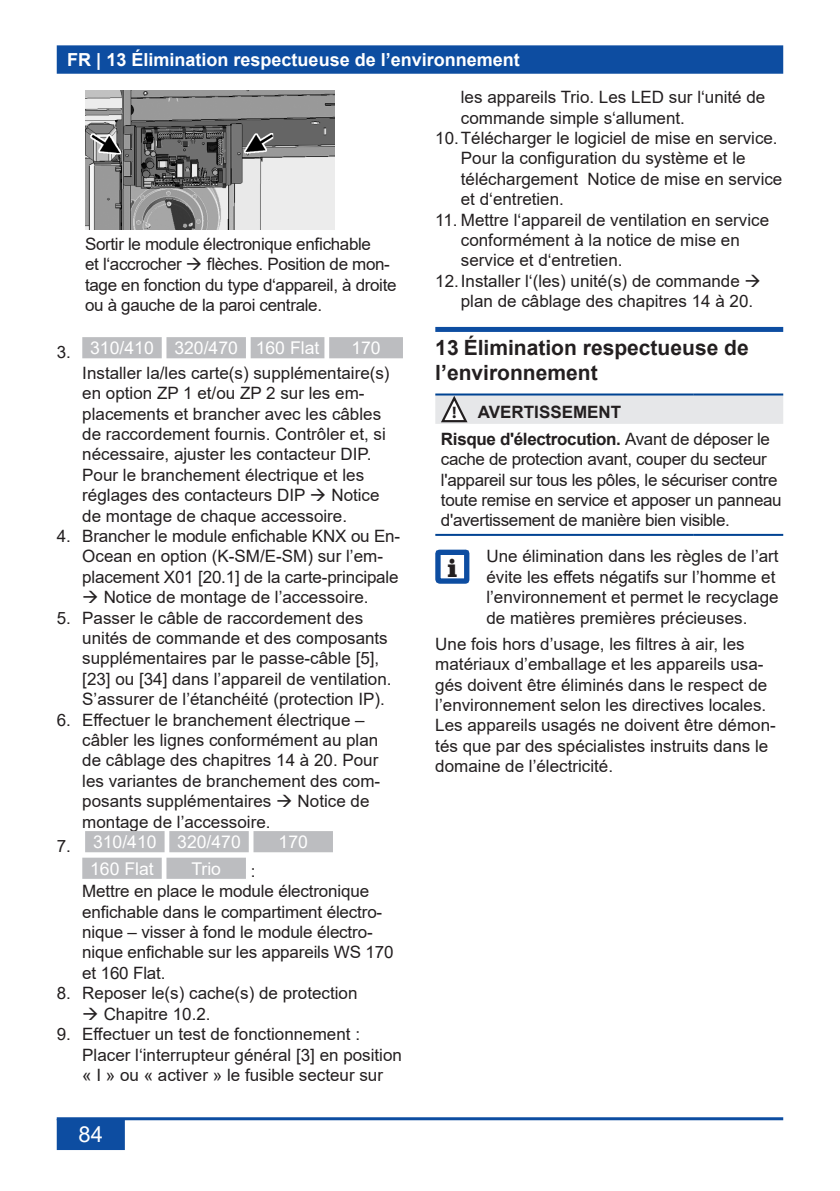
<style>
.page{position:relative;width:840px;height:1191px;background:#fff}
.page>*{position:absolute;margin:0;border:0;box-sizing:border-box;transform-origin:0 0}
.t1{font:900 26.6px "Clarendon BT";color:#231f20}
.t2{font:22px "Arial";color:#fff}
.Überschrift_01{font:700 21px/25.2px "Arial";color:#231f20}
.t3{font:700 18px "Arial";color:#fff}
.t4{font:17.6px "Arial";color:#fff}
.Handlung{font:17px/20.4px "Arial";color:#231f20}
.Grundtext{font:17px/20.4px "Arial";letter-spacing:-.02em;color:#231f20}
.Grundtext-2{font:17px/20.4px "Arial";color:#231f20}
.Hinweis-Überschrift{font:17px/20.4px "Arial";color:#231f20}
.Signalwort{font:700 17px "Arial";color:#231f20}
.t5{font:700 16.6px "Myriad Pro";color:#231f20}
.s1{font-weight:700}
</style>
<div class="page">
<div style="left:58px;top:1119px;width:66px;height:30px;background:#0d4da1"></div>
<div style="left:57px;top:1118px;width:68px;height:32px;border:2px solid #0d4da1"></div>
<hr style="left:57px;top:1117px;width:725px;height:3px;background:#0d4da1">
<div style="left:58px;top:46px;width:723px;height:27px;background:#0d4da1"></div>
<div style="left:57px;top:45px;width:725px;height:29px;border:2px solid #0d4da1"></div>
<img style="left:85px;top:91px;width:249px;height:138px">
<div style="left:83px;top:338px;width:78px;height:19px;background:#bcbdc0"></div>
<div style="left:82px;top:337px;width:80px;height:21px;border:2px solid #bcbdc0"></div>
<div style="left:167px;top:338px;width:78px;height:19px;background:#bcbdc0"></div>
<div style="left:166px;top:337px;width:80px;height:21px;border:2px solid #bcbdc0"></div>
<div style="left:251px;top:338px;width:72px;height:19px;background:#bcbdc0"></div>
<div style="left:250px;top:337px;width:74px;height:21px;border:2px solid #bcbdc0"></div>
<div style="left:330px;top:338px;width:72px;height:19px;background:#bcbdc0"></div>
<div style="left:329px;top:337px;width:74px;height:21px;border:2px solid #bcbdc0"></div>
<div style="left:86px;top:832px;width:77px;height:19px;background:#bcbdc0"></div>
<div style="left:85px;top:831px;width:79px;height:21px;border:2px solid #bcbdc0"></div>
<div style="left:170px;top:832px;width:78px;height:19px;background:#bcbdc0"></div>
<div style="left:169px;top:831px;width:80px;height:21px;border:2px solid #bcbdc0"></div>
<div style="left:254px;top:832px;width:78px;height:19px;background:#bcbdc0"></div>
<div style="left:253px;top:831px;width:80px;height:21px;border:2px solid #bcbdc0"></div>
<div style="left:83px;top:858px;width:78px;height:20px;background:#bcbdc0"></div>
<div style="left:82px;top:857px;width:80px;height:22px;border:2px solid #bcbdc0"></div>
<div style="left:167px;top:858px;width:78px;height:20px;background:#bcbdc0"></div>
<div style="left:166px;top:857px;width:80px;height:22px;border:2px solid #bcbdc0"></div>
<div style="left:435px;top:327px;width:347px;height:5px;background:#0d4da1"></div>
<hr style="left:435px;top:393px;width:258px;height:2px;background:#004393">
<hr style="left:693px;top:393px;width:89px;height:2px;background:#004393">
<hr style="left:435px;top:534px;width:258px;height:2px;background:#004393">
<hr style="left:693px;top:534px;width:89px;height:2px;background:#004393">
<svg style="left:435px;top:394px;width:347px;height:30px;background:#d7dce1"></svg>
<svg style="left:435px;top:550px;width:34px;height:34px"></svg>
<p class="t3" style="left:67px;top:47px;width:454px">FR | 13 Élimination respectueuse de l’environnement</p>
<p class="Grundtext" style="left:85px;top:233px;width:313px">Sortir le module électronique enfichable<br>et l‘accrocher → flèches. Position de mon&shy;tage en fonction du type d‘appareil, à droite ou à gauche de la paroi centrale.</p>
<p class="Handlung" style="left:57px;top:342px;width:16px">3.</p>
<p class="t4" style="left:90px;top:336px;width:65px">310/410</p>
<p class="t4" style="left:174px;top:336px;width:65px">320/470</p>
<p class="t4" style="left:255px;top:336px;width:65px">160 Flat</p>
<p class="t4" style="left:351px;top:336px;width:31px">170</p>
<p class="Handlung" style="left:82px;top:362px;width:309px">Installer la/les carte(s) supplémentaire(s) en option ZP 1 et/ou ZP 2 sur les em&shy;placements et brancher avec les câbles de raccordement fournis. Contrôler et, si nécessaire, ajuster les contacteur DIP.<br>Pour le branchement électrique et les réglages des contacteurs DIP → Notice de montage de chaque accessoire.</p>
<p class="Handlung" style="left:82px;top:526px;width:319px;text-indent:-26px">4. Brancher le module enfichable KNX ou En-<br>Ocean en option (K-SM/E-SM) sur l’em&shy;placement X01 [20.1] de la carte-principale</p>
<p class="Handlung" style="left:82px;top:587px;width:287px">→ Notice de montage de l’accessoire.</p>
<p class="Handlung" style="left:82px;top:607px;width:311px;text-indent:-26px">5. Passer le câble de raccordement des unités de commande et des composants supplémentaires par le passe-câble [5], [23] ou [34] dans l’appareil de ventilation.<br>S’assurer de l’étanchéité (protection IP).</p>
<p class="Handlung" style="left:82px;top:709px;width:299px;text-indent:-26px">6. Effectuer le branchement électrique – câbler les lignes conformément au plan de câblage des chapitres 14 à 20. Pour les variantes de branchement des com&shy;posants supplémentaires → Notice de montage de l’accessoire.</p>
<p class="Handlung" style="left:57px;top:836px;width:16px">7.</p>
<p class="t4" style="left:93px;top:829px;width:65px">310/410</p>
<p class="t4" style="left:177px;top:829px;width:65px">320/470</p>
<p class="t4" style="left:278px;top:829px;width:31px">170</p>
<p class="t4" style="left:90px;top:856px;width:65px">160 Flat</p>
<p class="t4" style="left:191px;top:856px;width:31px">Trio</p>
<p class="Handlung" style="left:82px;top:860px;width:312px;text-indent:168px">:<br>Mettre en place le module électronique enfichable dans le compartiment électro&shy;nique – visser à fond le module électro&shy;nique enfichable sur les appareils WS 170 et 160 Flat.</p>
<p class="Handlung" style="left:57px;top:983px;width:302px">8. Reposer le(s) cache(s) de protection</p>
<p class="Handlung" style="left:82px;top:1003px;width:130px">→ Chapitre 10.2.</p>
<p class="Handlung" style="left:82px;top:1023px;width:321px;text-indent:-26px">9. Effectuer un test de fonctionnement :<br>Placer l‘interrupteur général [3] en position « I » ou « activer » le fusible secteur sur</p>
<p class="t2" style="left:78px;top:1119px;width:26px">84</p>
<p class="Handlung" style="left:460px;top:87px;width:306px">les appareils Trio. Les LED sur l‘unité de commande simple s‘allument.</p>
<p class="Handlung" style="left:460px;top:128px;width:323px;text-indent:-26px">10.Télécharger le logiciel de mise en service.<br>Pour la configuration du système et le téléchargement Notice de mise en service et d‘entretien.</p>
<p class="Handlung" style="left:460px;top:209px;width:310px;text-indent:-26px">11. Mettre l‘appareil de ventilation en service conformément à la notice de mise en service et d‘entretien.</p>
<p class="Handlung" style="left:460px;top:270px;width:302px;text-indent:-26px">12.Installer l‘(les) unité(s) de commande → plan de câblage des chapitres 14 à 20.</p>
<p class="Überschrift_01" style="left:435px;top:335px;width:315px">13 Élimination respectueuse de l’environnement</p>
<p class="t5" style="left:452px;top:402px;width:6px">!</p>
<p class="Signalwort" style="left:477px;top:400px;width:145px">AVERTISSEMENT</p>
<p class="Grundtext" style="left:441px;top:428px;width:342px"><span class="s1">Risque d'électrocution.</span> Avant de déposer le cache de protection avant, couper du secteur l'appareil sur tous les pôles, le sécuriser contre toute remise en service et apposer un panneau d'avertissement de manière bien visible.</p>
<p class="t1" style="left:447px;top:551px;width:11px">i</p>
<p class="Hinweis-Überschrift" style="left:486px;top:546px;width:293px">Une élimination dans les règles de l’art évite les effets négatifs sur l’homme et l’environnement et permet le recyclage de matières premières précieuses.</p>
<p class="Grundtext-2" style="left:435px;top:633px;width:342px">Une fois hors d’usage, les filtres à air, les matériaux d’emballage et les appareils usa&shy;gés doivent être éliminés dans le respect de l’environnement selon les directives locales.<br>Les appareils usagés ne doivent être démon&shy;tés que par des spécialistes instruits dans le domaine de l’électricité.</p>
</div>
